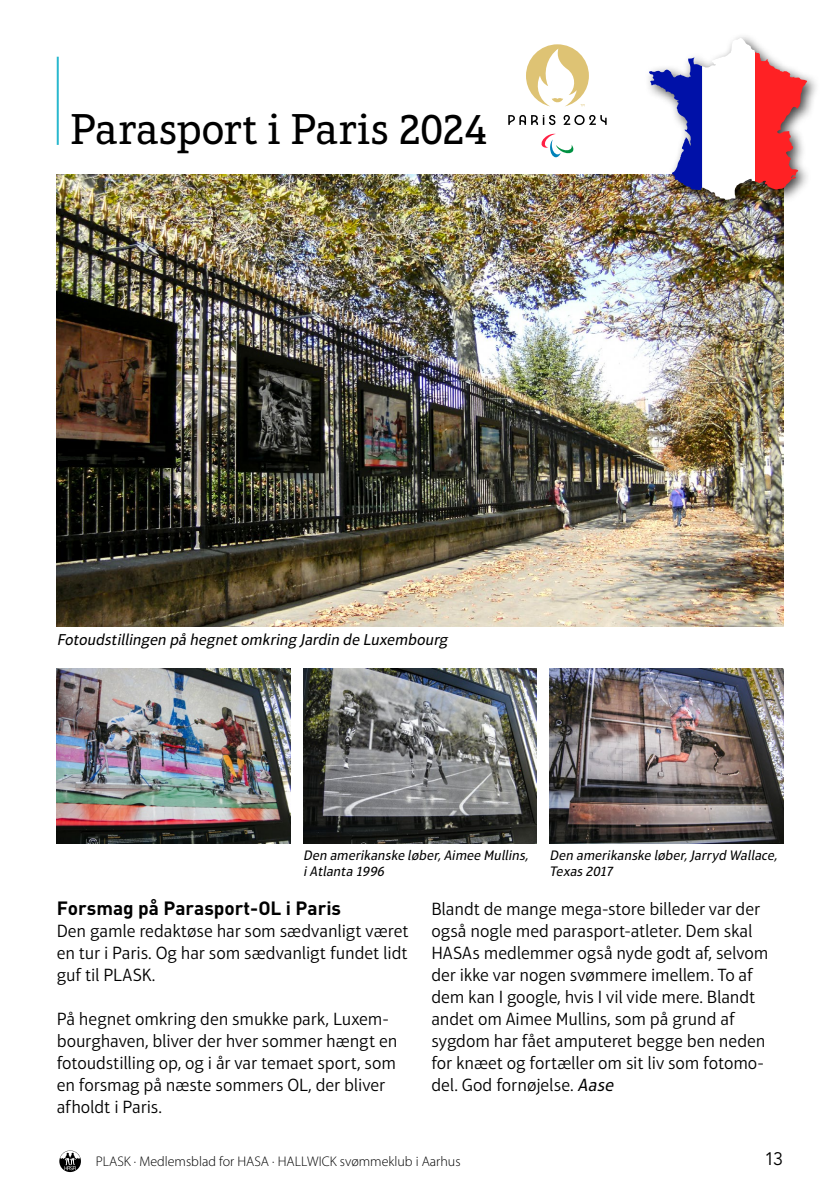
<style>
.page{position:relative;width:840px;height:1191px;background:#fff}
.page>*{position:absolute;margin:0;border:0;box-sizing:border-box;transform-origin:0 0}
.Overskrift{font:44px "Aptifer Slab LTW01";letter-spacing:-.01em;color:#000}
.Brødtekst{font:700 19px "DIN Pro";color:#000}
.Brødtekst-2{font:300 18px/22px "Aptifer Sans LTW01";letter-spacing:-.01em;color:#000}
.t1{font:18px "Avenir LT Std";color:#000}
.Billedtekst{font:italic 16px "Aptifer Sans LTW01";color:#000}
.Billedtekst-2{font:italic 14px/16px "Aptifer Sans LTW01";color:#000}
.t2{font:300 14px "Myriad Pro";color:#000}
.s1{font-weight:400;font-style:italic}
</style>
<div class="page">
<hr style="left:57px;top:57px;width:2px;height:88px;background:#29b8ce">
<img style="left:57px;top:175px;width:725px;height:451px">
<img style="left:549px;top:669px;width:233px;height:175px">
<img style="left:303px;top:669px;width:233px;height:175px">
<img style="left:57px;top:669px;width:233px;height:175px">
<svg style="left:508px;top:115px;width:17px;height:10px"></svg>
<svg style="left:531px;top:115px;width:24px;height:10px"></svg>
<svg style="left:563px;top:115px;width:43px;height:10px"></svg>
<svg style="left:541px;top:133px;width:32px;height:24px"></svg>
<svg style="left:526px;top:44px;width:62px;height:62px"></svg>
<div style="left:643px;top:32px;width:177px;height:182px;background:#000;opacity:.75"></div>
<svg style="left:648px;top:37px;width:158px;height:163px"></svg>
<svg style="left:59px;top:1150px;width:22px;height:22px"></svg>
<p class="Overskrift" style="left:70px;top:104px;width:418px">Parasport i Paris 2024</p>
<p class="Billedtekst" style="left:57px;top:631px;width:395px">Fotoudstillingen på hegnetomkring Jardin de Luxembourg</p>
<p class="Billedtekst-2" style="left:303px;top:847px;width:229px">Den amerikanske løber,Aimee Mullins, iAtlanta 1996</p>
<p class="Brødtekst" style="left:57px;top:895px;width:286px">Forsmag på Parasport-OL i Paris</p>
<p class="Brødtekst-2" style="left:57px;top:920px;width:353px">Den gamle redaktøse har som sædvanligt været en tur i Paris. Og har som sædvanligt fundet lidt</p>
<p class="Brødtekst-2" style="left:57px;top:964px;width:100px">guf til PLASK.</p>
<p class="Brødtekst-2" style="left:57px;top:1008px;width:342px">På hegnet omkring den smukke park, Luxem&shy;bourghaven, bliver der hver sommer hængt en fotoudstilling op, og i år var temaet sport, som en forsmag på næste sommers OL, der bliver afholdt i Paris.</p>
<p class="Billedtekst-2" style="left:549px;top:847px;width:231px">Den amerikanske løber,Jarryd Wallace,</p>
<p class="Billedtekst-2" style="left:549px;top:863px;width:68px">Texas 2017</p>
<p class="Brødtekst-2" style="left:431px;top:898px;width:338px">Blandt de mange mega-store billeder var der også nogle med parasport-atleter. Dem skal HASAs medlemmer også nyde godt af, selvom der ikke var nogen svømmere imellem. To af dem kan I google, hvis I vil vide mere. Blandt andet om Aimee Mullins, som på grund af sygdom har fået amputeret begge ben neden for knæet og fortæller om sit liv som fotomo&shy;del. God fornøjelse. <span class="s1">Aase</span></p>
<p class="t2" style="left:96px;top:1153px;width:366px">PLASK · Medlemsblad for HASA · HALLWICK svømmeklub i Aarhus</p>
<p class="t1" style="left:764px;top:1148px;width:20px">13</p>
</div>
